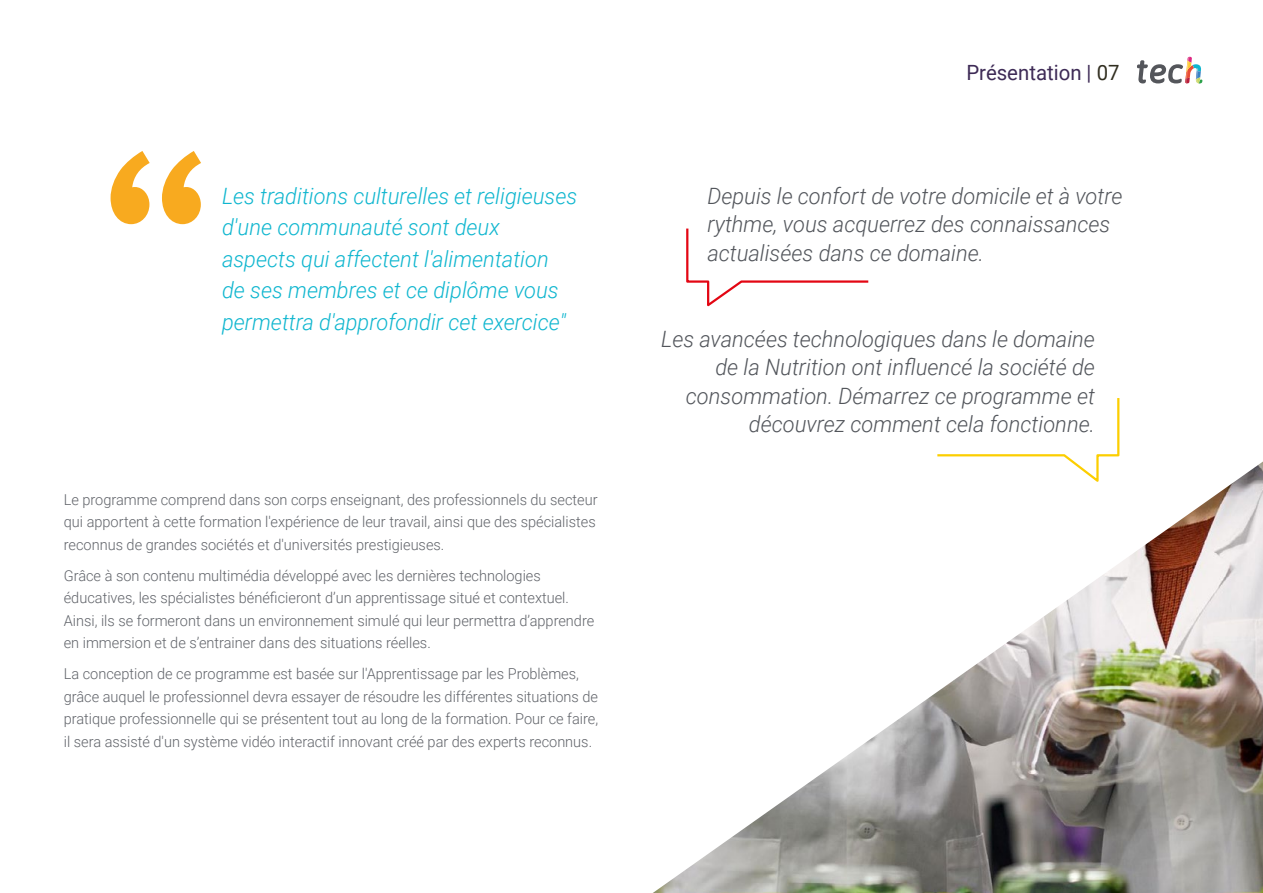
<style>
.page{position:relative;width:1263px;height:893px;background:#fff}
.page>*{position:absolute;margin:0;border:0;box-sizing:border-box;transform-origin:0 0}
.t1{font:italic 300 22.5px/28.5px "Roboto";color:#52555b;text-align:right}
.t2{font:italic 300 22.5px/31.5px "Roboto";color:#0fb6cf}
.t3{font:21px "Roboto";color:#3e2b56}
.t4{font:300 15px/22.5px "Roboto";color:#61646a}
.s1{color:#312e20}
</style>
<div class="page">
<svg style="left:111px;top:151px;width:90px;height:73px"></svg>
<svg style="left:937px;top:398px;width:183px;height:63px"></svg>
<img style="left:653px;top:461px;width:610px;height:432px">
<svg style="left:686px;top:228px;width:183px;height:79px"></svg>
<svg style="left:1137px;top:57px;width:65px;height:27px"></svg>
<h1 class="t2" style="left:222px;top:179px;width:357px">Les traditions culturelles et religieuses d'une communauté sont deux aspects qui affectent l'alimentation de ses membres et ce diplôme vous permettra d'approfondir cet exercice"</h1>
<p class="t4" style="left:64px;top:487px;width:535px">Le programme comprend dans son corps enseignant, des professionnels du secteur qui apportent à cette formation l'expérience de leur travail, ainsi que des spécialistes reconnus de grandes sociétés et d'universités prestigieuses.</p>
<p class="t4" style="left:64px;top:563px;width:532px">Grâce à son contenu multimédia développé avec les dernières technologies éducatives, les spécialistes bénéficieront d’un apprentissage situé et contextuel.<br>Ainsi, ils se formeront dans un environnement simulé qui leur permettra d’apprendre en immersion et de s’entrainer dans des situations réelles.</p>
<p class="t4" style="left:64px;top:662px;width:536px">La conception de ce programme est basée sur l'Apprentissage par les Problèmes, grâce auquel le professionnel devra essayer de résoudre les différentes situations de pratique professionnelle qui se présentent tout au long de la formation. Pour ce faire, il sera assisté d'un système vidéo interactif innovant créé par des experts reconnus.</p>
<h2 class="t3" style="left:966px;top:57px;width:155px">Présentation | <span class="s1">07</span></h2>
<h1 class="t1" style="left:707px;top:181px;width:417px;text-align:left">Depuis le confort de votre domicile et à votre rythme, vous acquerrez des connaissances actualisées dans ce domaine.</h1>
<h1 class="t1" style="left:661px;top:324px;width:435px">Les avancées technologiques dans le domaine de la Nutrition ont influencé la société de consommation. Démarrez ce programme et découvrez comment cela fonctionne.</h1>
</div>
